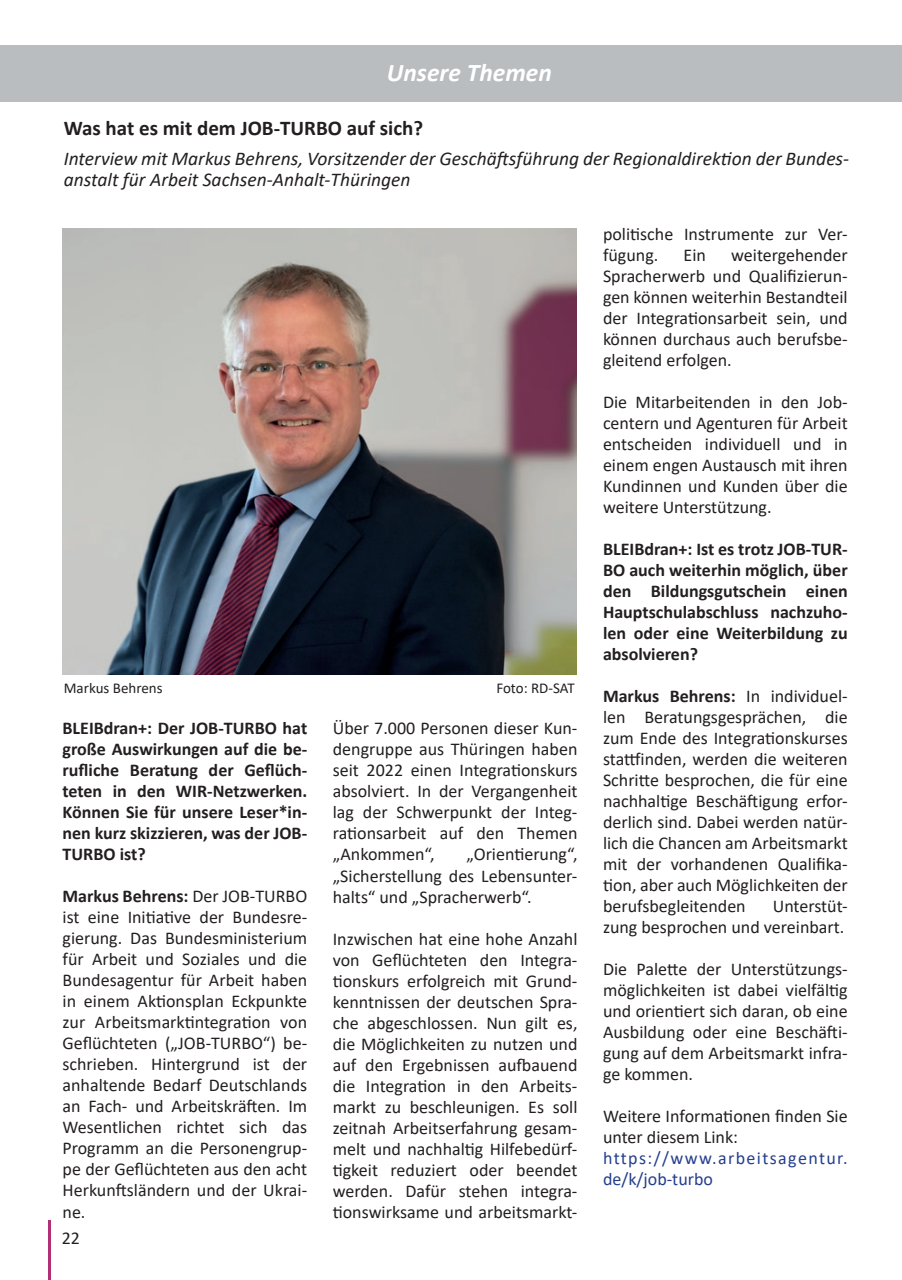
<style>
.page{position:relative;width:902px;height:1280px;background:#fff}
.page>*{position:absolute;margin:0;border:0;box-sizing:border-box;transform-origin:0 0}
.t1{font:italic 700 25.5px "Calibri";color:#fff}
.t2{font:700 21px "Calibri";color:#231f20}
.t3{font:italic 19.5px/21px "Calibri";color:#231f20}
.t4{font:18px/21px "Calibri";color:#231f20;text-align:justify}
.t5{font:700 18px/21px "Calibri";color:#231f20;text-align:justify}
.t6{font:18px/21px "Calibri";letter-spacing:.075em;color:#253f8e}
.t7{font:15px "Calibri";color:#231f20}
.s1{font-weight:700}
</style>
<div class="page">
<hr style="left:48px;top:1220px;width:3px;height:60px;background:#b13075">
<div style="left:0;top:45px;width:901px;height:56px;background:#b9bdc0"></div>
<img style="left:63px;top:228px;width:513px;height:447px">
<h1 class="t1" style="left:387px;top:55px;width:166px">Unsere Themen</h1>
<p class="t2" style="left:64px;top:113px;width:361px">Was hat es mit dem JOB-TURBO auf sich?</p>
<p class="t3" style="left:64px;top:147px;width:786px">Interview mit Markus Behrens, Vorsitzender der Geschäftsführung der Regionaldirektion der Bundes&shy;anstalt für Arbeit Sachsen-Anhalt-Thüringen</p>
<p class="t7" style="left:64px;top:678px;width:100px">Markus Behrens</p>
<p class="t7" style="left:496px;top:678px;width:80px">Foto: RD-SAT</p>
<p class="t5" style="left:63px;top:718px;width:246px">BLEIBdran+: Der JOB-TURBO hat große Auswirkungen auf die be&shy;rufliche Beratung der Geflüch&shy;teten in den WIR-Netzwerken.<br>Können Sie für unsere Leser*in&shy;nen kurz skizzieren, was der JOB-TURBO ist?</p>
<p class="t4" style="left:63px;top:885px;width:246px"><span class="s1">Markus Behrens:</span> Der JOB-TURBO ist eine Initiative der Bundesre&shy;gierung. Das Bundesministerium für Arbeit und Soziales und die Bundesagentur für Arbeit haben in einem Aktionsplan Eckpunkte zur Arbeitsmarktintegration von Geflüchteten („JOB-TURBO“) be&shy;schrieben. Hintergrund ist der anhaltende Bedarf Deutschlands an Fach- und Arbeitskräften. Im Wesentlichen richtet sich das Programm an die Personengrup&shy;pe der Geflüchteten aus den acht Herkunftsländern und der Ukrai&shy;ne.</p>
<p class="t4" style="left:62px;top:1227px;width:20px">22</p>
<p class="t4" style="left:333px;top:717px;width:246px">Über 7.000 Personen dieser Kun&shy;dengruppe aus Thüringen haben seit 2022 einen Integrationskurs absolviert. In der Vergangenheit lag der Schwerpunkt der Integ&shy;rationsarbeit auf den Themen „Ankommen“,</p>
<p class="t4" style="left:333px;top:843px;width:246px;text-indent:134px">„Orientierung“, „Sicherstellung des Lebensunter&shy;halts“ und „Spracherwerb“.</p>
<p class="t4" style="left:333px;top:927px;width:246px">Inzwischen hat eine hohe Anzahl von Geflüchteten den Integra&shy;tionskurs erfolgreich mit Grund&shy;kenntnissen der deutschen Spra&shy;che abgeschlossen. Nun gilt es, die Möglichkeiten zu nutzen und auf den Ergebnissen aufbauend die Integration in den Arbeits&shy;markt zu beschleunigen. Es soll zeitnah Arbeitserfahrung gesam&shy;melt und nachhaltig Hilfebedürf&shy;tigkeit reduziert oder beendet werden. Dafür stehen integra&shy;tionswirksame und arbeitsmarkt-</p>
<p class="t4" style="left:603px;top:223px;width:246px">politische Instrumente zur Ver&shy;fügung.</p>
<p class="t4" style="left:603px;top:244px;width:246px;text-indent:128px">weitergehender Spracherwerb und Qualifizierun&shy;gen können weiterhin Bestandteil der Integrationsarbeit sein, und können durchaus auch berufsbe&shy;gleitend erfolgen.</p>
<p class="t4" style="left:603px;top:391px;width:246px">Die Mitarbeitenden in den Job&shy;centern und Agenturen für Arbeit entscheiden individuell und in einem engen Austausch mit ihren Kundinnen und Kunden über die weitere Unterstützung.</p>
<p class="t5" style="left:603px;top:538px;width:246px">BLEIBdran+: Ist es trotz JOB-TUR-BO auch weiterhin möglich, über den Bildungsgutschein einen Hauptschulabschluss nachzuho&shy;len oder eine Weiterbildung zu absolvieren?</p>
<p class="t4" style="left:603px;top:685px;width:246px"><span class="s1">Markus Behrens:</span> In individuel&shy;len Beratungsgesprächen, die zum Ende des Integrationskurses stattfinden, werden die weiteren Schritte besprochen, die für eine nachhaltige Beschäftigung erfor&shy;derlich sind. Dabei werden natür&shy;lich die Chancen am Arbeitsmarkt mit der vorhandenen Qualifika&shy;tion, aber auch Möglichkeiten der berufsbegleitenden</p>
<p class="t4" style="left:683px;top:244px;width:24px">Ein</p>
<p class="t4" style="left:603px;top:895px;width:246px;text-align:right">Unterstüt-<br>zung besprochen und vereinbart.</p>
<p class="t4" style="left:603px;top:958px;width:246px">Die Palette der Unterstützungs&shy;möglichkeiten ist dabei vielfältig und orientiert sich daran, ob eine Ausbildung oder eine Beschäfti&shy;gung auf dem Arbeitsmarkt infra&shy;ge kommen.</p>
<p class="t4" style="left:603px;top:1105px;width:246px">Weitere Informationen finden Sie unter diesem Link:</p>
<p class="t6" style="left:603px;top:1147px;width:246px">https://www.arbeitsagentur. de/k/job-turbo</p>
</div>
